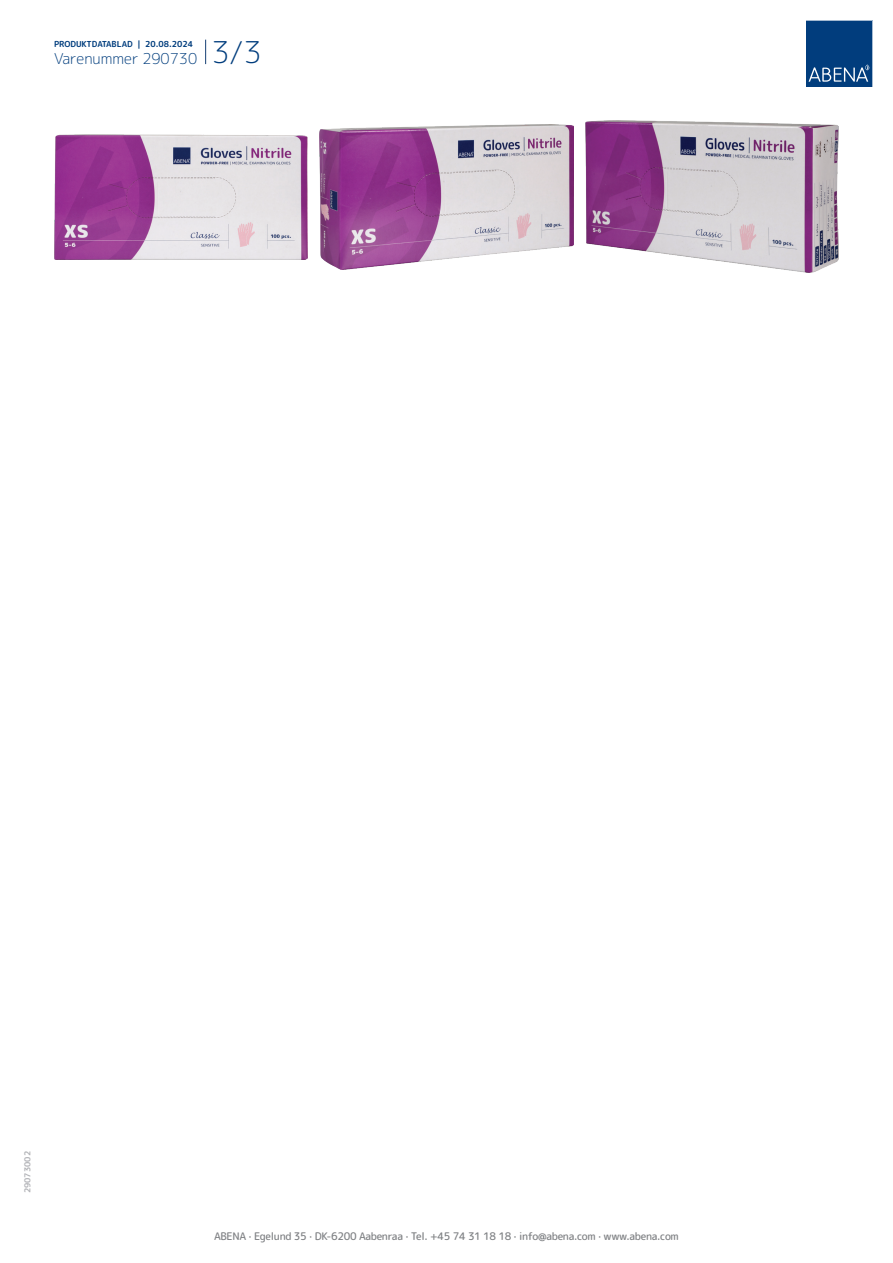
<style>
.page{position:relative;width:893px;height:1263px;background:#fff}
.page>*{position:absolute;margin:0;border:0;box-sizing:border-box;transform-origin:0 0}
.t1{font:300 15px "Rounded Mplus 1 c";color:#013d7d}
.t2{font:500 10.5px "Rounded Mplus 1 c";letter-spacing:-.03em;color:#808285}
.t3{font:700 8.25px "Rounded Mplus 1 c";color:#013d7d}
.t4{font:700 8.25px "Rounded Mplus 1 c";color:#b2b3b7}
.s1{font-size:30px}
</style>
<div class="page">
<svg style="left:205px;top:40px;width:1px;height:24px"></svg>
<svg style="left:806px;top:20px;width:67px;height:67px;background:#144b86"></svg>
<img style="left:54px;top:134px;width:253px;height:125px">
<img style="left:320px;top:124px;width:253px;height:146px">
<img style="left:586px;top:121px;width:253px;height:152px">
<p class="t3" style="left:54px;top:38px;width:141px">PRODUKTDATABLAD | 20.08.2024</p>
<h1 class="t1" style="left:54px;top:48px;width:209px">Varenummer 290730 <span class="s1">3/3</span></h1>
<p class="t4" style="left:22px;top:1193px;width:44px;rotate:-90deg">29073002</p>
<p class="t2" style="left:214px;top:1229px;width:466px">ABENA · Egelund 35 · DK-6200 Aabenraa · Tel. +45 74 31 18 18 · info@abena.com · www.abena.com</p>
</div>
